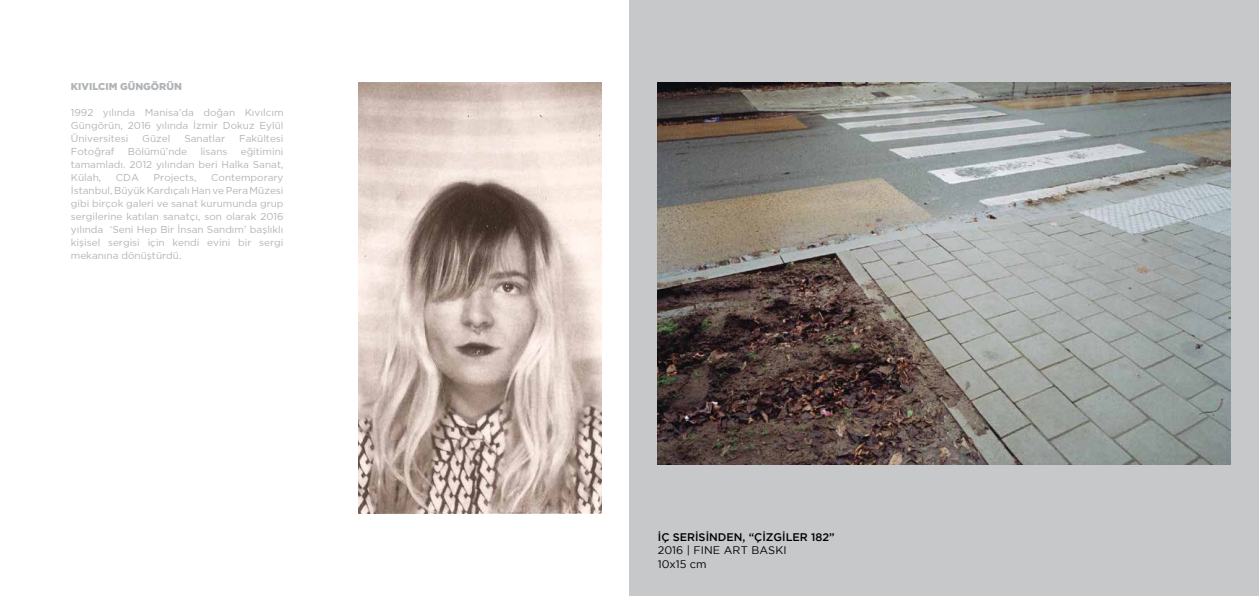
<style>
.page{position:relative;width:1259px;height:596px;background:#fff}
.page>*{position:absolute;margin:0;border:0;box-sizing:border-box;transform-origin:0 0}
.t1{font:500 11px "Gotham";color:#000}
.t2{font:11px/13.2px "Gotham";letter-spacing:.015em;color:#000}
.t3{font:10px/13px "Gotham TRUN";color:#b1b4b6;text-align:justify}
.t4{font:900 10px "Gotham";color:#b1b4b6}
</style>
<div class="page">
<img style="left:359px;top:82px;width:242px;height:431px">
<div style="left:629px;top:0;width:630px;height:595px;background:#c7c8ca"></div>
<img style="left:658px;top:82px;width:572px;height:382px">
<p class="t4" style="left:71px;top:80px;width:112px">KIVILCIM GÜNGÖRÜN</p>
<p class="t3" style="left:71px;top:105px;width:214px">1992 yılında Manisa’da doğan Kıvılcım Güngörün, 2016 yılında İzmir Dokuz Eylül Üniversitesi</p>
<p class="t3" style="left:142px;top:131px;width:30px">Güzel</p>
<p class="t3" style="left:184px;top:131px;width:42px">Sanatlar</p>
<p class="t3" style="left:239px;top:131px;width:46px">Fakültesi</p>
<p class="t3" style="left:71px;top:144px;width:45px">Fotoğraf</p>
<p class="t3" style="left:128px;top:144px;width:61px">Bölümü’nde</p>
<p class="t3" style="left:200px;top:144px;width:29px">lisans</p>
<p class="t3" style="left:71px;top:144px;width:214px;text-indent:170px">eğitimini tamamladı. 2012 yılından beri Halka Sanat, Külah,</p>
<p class="t3" style="left:116px;top:170px;width:25px">CDA</p>
<p class="t3" style="left:154px;top:170px;width:44px">Projects,</p>
<p class="t3" style="left:71px;top:170px;width:214px;text-indent:140px">Contemporary İstanbul, Büyük Kardıçalı Han ve Pera Müzesi gibi birçok galeri ve sanat kurumunda grup sergilerine katılan sanatçı, son olarak 2016 yılında ‘Seni Hep Bir İnsan Sandım’ başlıklı kişisel sergisi için kendi evini bir sergi mekanına dönüştürdü.</p>
<p class="t1" style="left:658px;top:530px;width:178px">İÇ SERİSİNDEN, “ÇİZGİLER 182”</p>
<p class="t2" style="left:658px;top:543px;width:128px">2016 | FINE ART BASKI<br>10X15 CM</p>
</div>
